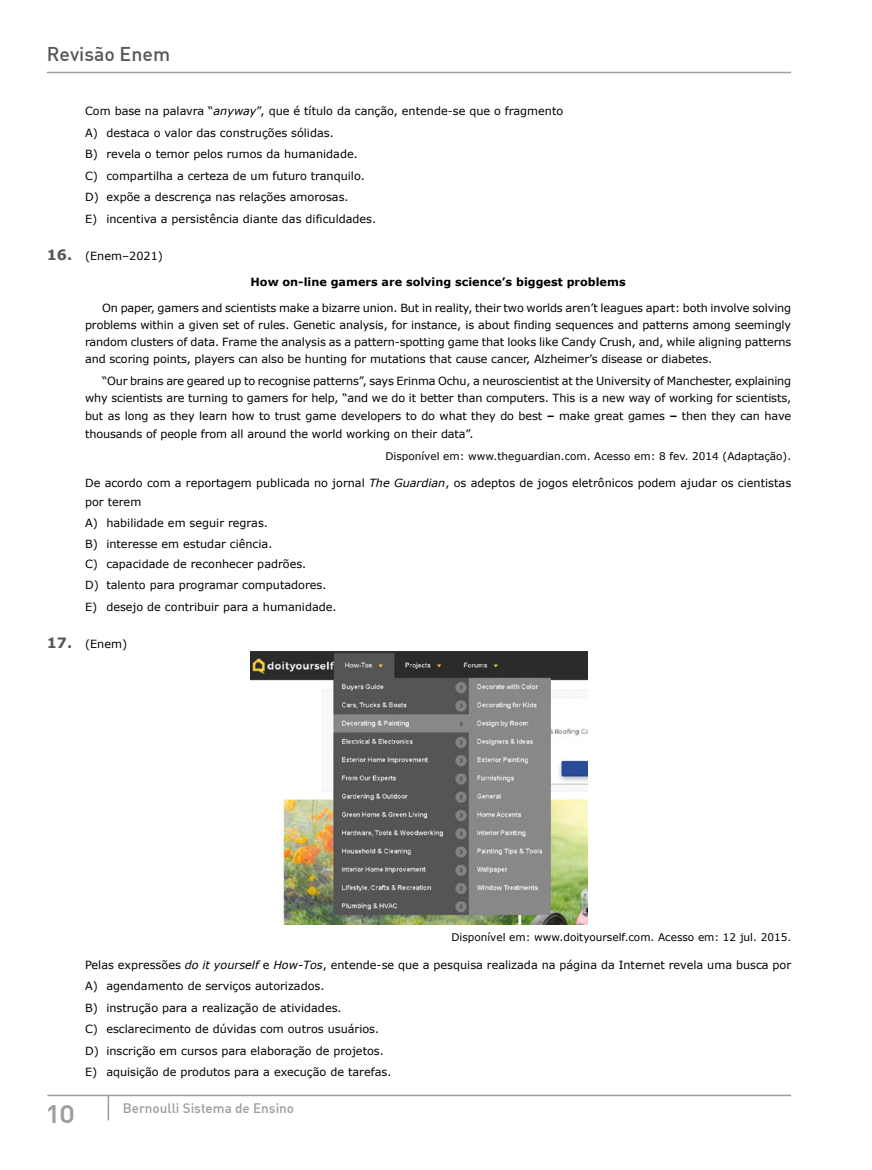
<style>
.page{position:relative;width:872px;height:1170px;background:#fff}
.page>*{position:absolute;margin:0;border:0;box-sizing:border-box;transform-origin:0 0}
.t1{font:500 30px "DIN Alternate";color:#9d9d9c}
.t2{font:500 19.5px "DIN";color:#575756}
.t3{font:500 13.5px "DIN Alternate";color:#9d9d9c}
.t4{font:11.25px/21.6px "Verdana";color:#000}
.t5{font:700 11.25px "Verdana";color:#000}
.t6{font:10.5px "Verdana";color:#000}
.s1{font-style:italic}
.s2{font-weight:700;font-size:14.25px;color:#575756}
.s3{font-weight:700}
</style>
<div class="page">
<hr style="left:47px;top:72px;width:744px;height:1px;background:#9d9d9c">
<svg style="left:108px;top:1096px;width:1px;height:24px"></svg>
<hr style="left:47px;top:1094px;width:744px;height:2px;background:#9d9d9c">
<img style="left:250px;top:651px;width:337px;height:273px">
<h2 class="t2" style="left:47px;top:41px;width:125px">Revisão Enem</h2>
<p class="t4" style="left:85px;top:100px;width:480px">Com base na palavra “<span class="s1">anyway</span>”, que é título da canção, entende-se que o fragmento A) destaca o valor das construções sólidas.<br>B) revela o temor pelos rumos da humanidade.<br>C) compartilha a certeza de um futuro tranquilo.<br>D) expõe a descrença nas relações amorosas.<br>E) incentiva a persistência diante das dificuldades.</p>
<p class="t4" style="left:47px;top:245px;width:118px"><span class="s2">16.</span> (Enem–2021)</p>
<p class="t5" style="left:250px;top:274px;width:377px">How on-line gamers are solving science’s biggest problems</p>
<p class="t4" style="left:85px;top:299px;width:707px;line-height:17.2px;text-align:justify;text-indent:17px">On paper, gamers and scientists make a bizarre union. But in reality, their two worlds aren’t leagues apart: both involve solving problems within a given set of rules. Genetic analysis, for instance, is about finding sequences and patterns among seemingly random clusters of data. Frame the analysis as a pattern-spotting game that looks like Candy Crush, and, while aligning patterns and scoring points, players can also be hunting for mutations that cause cancer, Alzheimer’s disease or diabetes.</p>
<p class="t4" style="left:85px;top:372px;width:707px;line-height:17.2px;text-align:justify;text-indent:17px">“Our brains are geared up to recognise patterns”, says Erinma Ochu, a neuroscientist at the University of Manchester, explaining why scientists are turning to gamers for help, “and we do it better than computers. This is a new way of working for scientists, but as long as they learn how to trust game developers to do what they do best <span class="s3">–</span> make great games <span class="s3">–</span> then they can have</p>
<p class="t4" style="left:85px;top:423px;width:390px">thousands of people from all around the world working on their data”.</p>
<p class="t6" style="left:385px;top:449px;width:407px">Disponível em: www.theguardian.com. Acesso em: 8 fev. 2014 (Adaptação).</p>
<p class="t4" style="left:85px;top:473px;width:707px;line-height:18.8px">De acordo com a reportagem publicada no jornal <span class="s1">The Guardian</span>, os adeptos de jogos eletrônicos podem ajudar os cientistas por terem</p>
<p class="t4" style="left:85px;top:512px;width:253px;line-height:21px">A) habilidade em seguir regras.<br>B) interesse em estudar ciência.<br>C) capacidade de reconhecer padrões.<br>D) talento para programar computadores.<br>E) desejo de contribuir para a humanidade.</p>
<p class="t4" style="left:47px;top:633px;width:82px"><span class="s2">17.</span> (Enem)</p>
<p class="t6" style="left:451px;top:930px;width:341px">Disponível em: www.doityourself.com. Acesso em: 12 jul. 2015.</p>
<p class="t4" style="left:85px;top:953px;width:707px">Pelas expressões <span class="s1">do it yourself</span> e <span class="s1">How-Tos</span>, entende-se que a pesquisa realizada na página da Internet revela uma busca por A) agendamento de serviços autorizados.<br>B) instrução para a realização de atividades.<br>C) esclarecimento de dúvidas com outros usuários.<br>D) inscrição em cursos para elaboração de projetos.<br>E) aquisição de produtos para a execução de tarefas.</p>
<h1 class="t1" style="left:47px;top:1093px;width:30px">10</h1>
<p class="t3" style="left:123px;top:1099px;width:173px">Bernoulli Sistema de Ensino</p>
</div>
